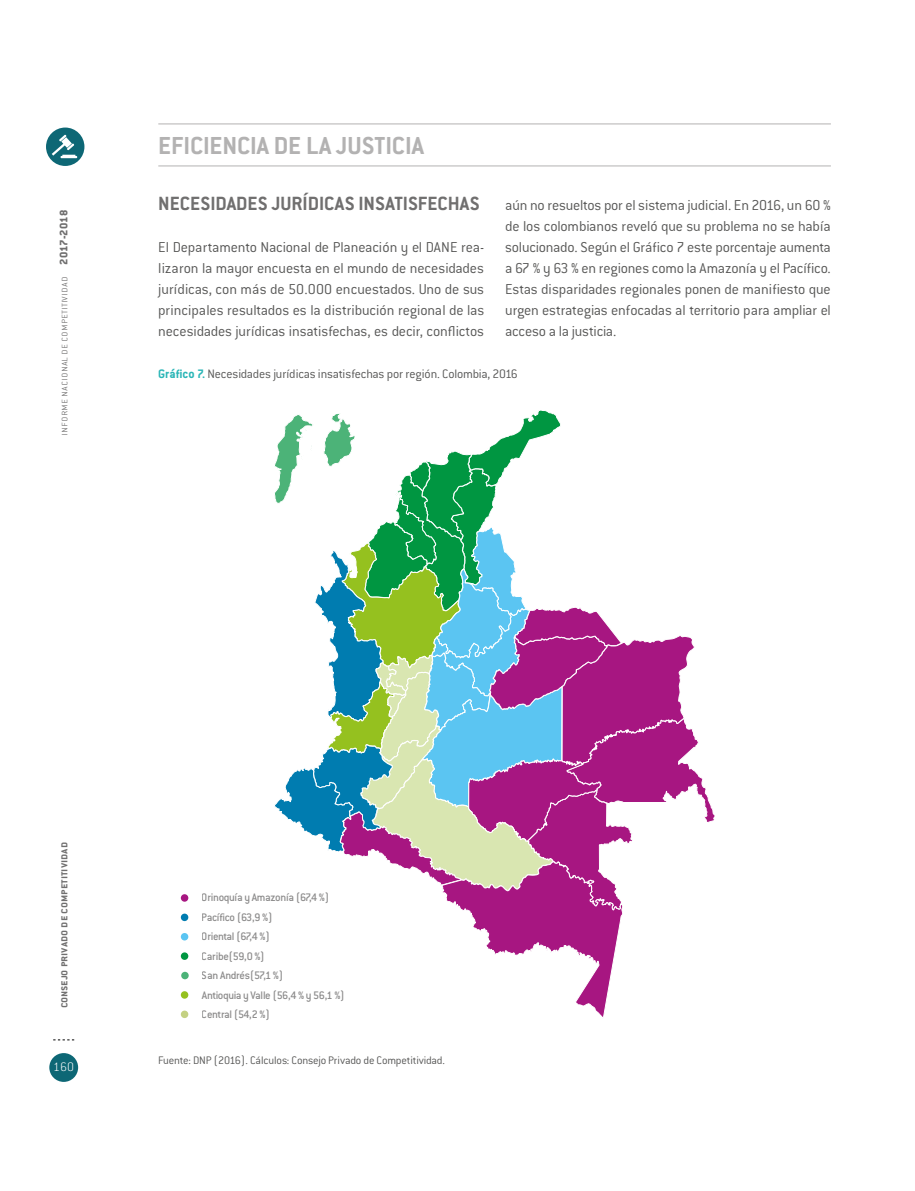
<style>
.page{position:relative;width:915px;height:1191px;background:#fff}
.page>*{position:absolute;margin:0;border:0;box-sizing:border-box;transform-origin:0 0}
.t1{font:700 27px "Conduit ITC Std";color:#b3b2b2}
.t2{font:700 21px "Conduit ITC Std";color:#706f6f}
.t3{font:300 15.75px/21px "Conduit ITC Std";letter-spacing:-.01em;color:#575756;text-align:justify}
.t4{font:300 13.5px "Conduit ITC Std";letter-spacing:-.015em;color:#575756}
.t5{font:200 13.5px "Conduit ITC Std";color:#fff}
.t6{font:500 12px/19.5px "Conduit ITC Std";letter-spacing:-.035em;color:#706f6f}
.t7{font:300 12px "Conduit ITC Std";letter-spacing:-.015em;color:#575756}
.t8{font:200 12px "Conduit ITC Std";color:#706f6f}
.t9{font:700 12px "Conduit ITC Std";color:#706f6f}
.s1{font-weight:800}
.s2{font-weight:700;color:#2bb6b7}
</style>
<div class="page">
<div style="left:46px;top:128px;width:38px;height:38px;background:#0d6775;border-radius:50%"></div>
<svg style="left:52px;top:135px;width:25px;height:23px"></svg>
<hr style="left:158px;top:124px;width:672px;height:1px;background:#b3b2b2">
<hr style="left:158px;top:166px;width:672px;height:1px;background:#b3b2b2">
<svg style="left:274px;top:410px;width:441px;height:607px"></svg>
<div style="left:181px;top:1010px;width:7px;height:8px;background:#c4d182;border-radius:50%"></div>
<div style="left:181px;top:971px;width:8px;height:8px;background:#4cb378;border-radius:50%"></div>
<div style="left:181px;top:991px;width:7px;height:7px;background:#95c11f;border-radius:50%"></div>
<div style="left:181px;top:952px;width:7px;height:8px;background:#009641;border-radius:50%"></div>
<div style="left:181px;top:933px;width:7px;height:7px;background:#5bc5f2;border-radius:50%"></div>
<div style="left:181px;top:913px;width:7px;height:8px;background:#007cb0;border-radius:50%"></div>
<div style="left:181px;top:894px;width:7px;height:7px;background:#a71681;border-radius:50%"></div>
<div style="left:49px;top:1053px;width:29px;height:29px;background:#0d6775;border-radius:50%"></div>
<svg style="left:53px;top:1039px;width:21px;height:1px"></svg>
<p class="t8" style="left:56px;top:435px;width:227px;rotate:-90deg">informe nacional de competitividad <span class="s1">2017-2018</span></p>
<h1 class="t1" style="left:158px;top:129px;width:267px">EFICIENCIA DE LA JUSTICIA</h1>
<h2 class="t2" style="left:158px;top:191px;width:323px">NECESIDADES JURÍDICAS INSATISFECHAS</h2>
<p class="t3" style="left:158px;top:236px;width:327px">El Departamento Nacional de Planeación y el DANE rea&shy;lizaron la mayor encuesta en el mundo de necesidades jurídicas, con más de 50.000 encuestados. Uno de sus principales resultados es la distribución regional de las necesidades jurídicas insatisfechas, es decir, conflictos</p>
<p class="t3" style="left:505px;top:194px;width:327px">aún no resueltos por el sistema judicial. En 2016, un 60 % de los colombianos reveló que su problema no se había solucionado. Según el Gráfico 7 este porcentaje aumenta a 67 % y 63 % en regiones como la Amazonía y el Pacífico.<br>Estas disparidades regionales ponen de manifiesto que urgen estrategias enfocadas al territorio para ampliar el acceso a la justicia.</p>
<p class="t4" style="left:158px;top:366px;width:361px"><span class="s2">Gráfico 7.</span> Necesidades jurídicas insatisfechas por región. Colombia, 2016</p>
<p class="t9" style="left:56px;top:1008px;width:168px;rotate:-90deg">consejo privado de competitividad</p>
<p class="t5" style="left:53px;top:1059px;width:22px">160</p>
<p class="t6" style="left:202px;top:887px;width:129px">Orinoquía y Amazonía (67,4 %)<br>Pacífico (63,9 %)<br>Oriental (67,4 %)<br>Caribe(59,0 %)</p>
<p class="t6" style="left:202px;top:985px;width:144px">Antioquia y Valle (56,4 % y 56,1 %)<br>Central (54,2 %)</p>
<p class="t6" style="left:202px;top:965px;width:83px">San Andrés(57,1 %)</p>
<p class="t7" style="left:158px;top:1053px;width:288px">Fuente: DNP (2016). Cálculos: Consejo Privado de Competitividad.</p>
</div>
